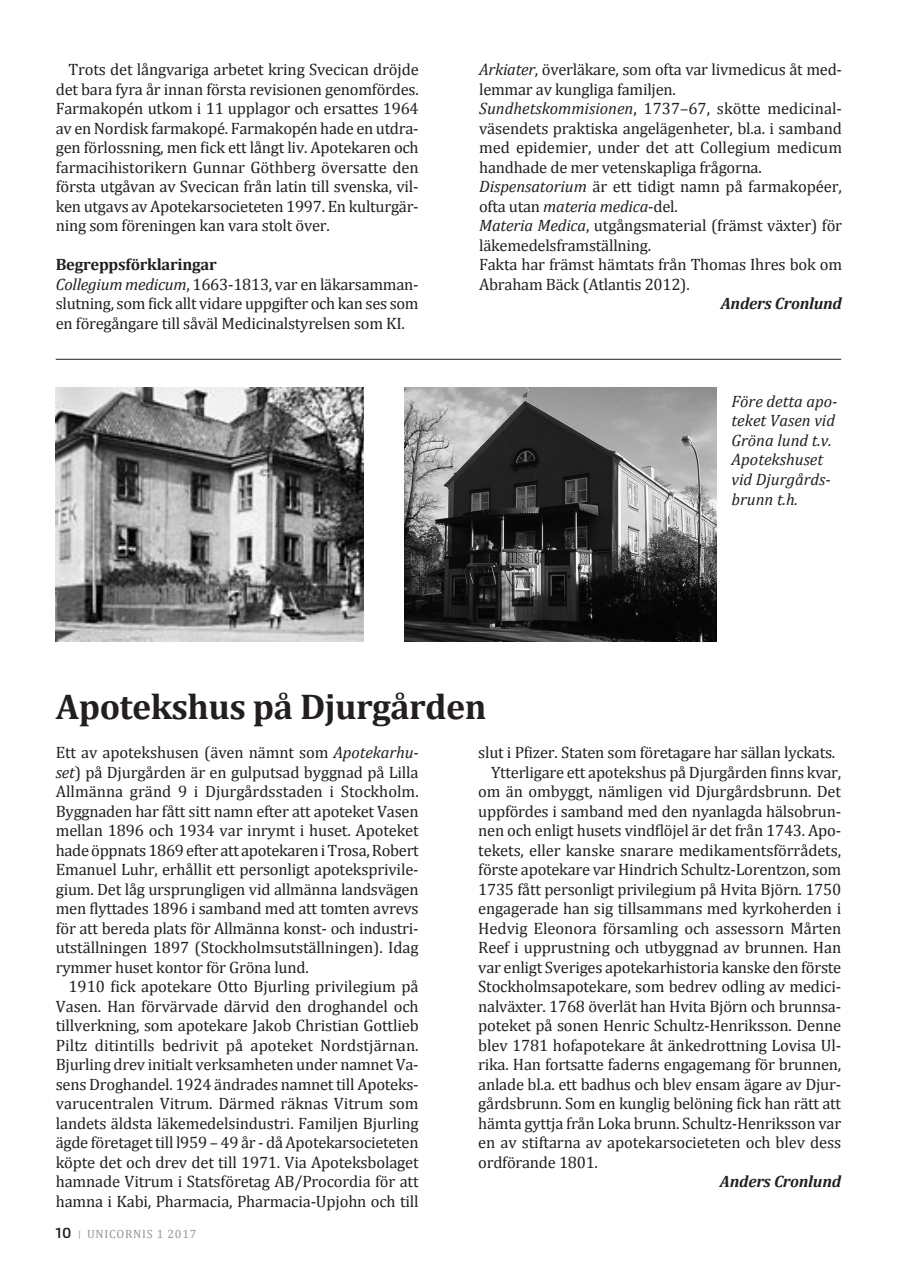
<style>
.page{position:relative;width:897px;height:1267px;background:#fff}
.page>*{position:absolute;margin:0;border:0;box-sizing:border-box;transform-origin:0 0}
.Rubrik{font:700 36px "Cambria";letter-spacing:-.015em;color:#231f20}
.Bröd_med_indrag{font:16.5px/19.5px "Cambria";letter-spacing:-.015em;color:#231f20;text-align:justify}
.Bröd_utan_indrag{font:16.5px/19.5px "Cambria";letter-spacing:-.015em;color:#231f20}
.Bildtext{font:italic 16.5px/19.5px "Cambria";color:#231f20}
.Författare{font:italic 700 16.5px "Cambria";letter-spacing:-.015em;color:#231f20}
.Bröd_utan_indrag-2{font:700 16.5px "Cambria";letter-spacing:-.015em;color:#231f20}
.t1{font:12px "Cambria";letter-spacing:.06em;color:#939598}
.s1{font-style:italic}
.s2{font-family:"Flexo";font-weight:600;font-size:15px;color:#231f20}
.s3{font-size:9px}
</style>
<div class="page">
<img style="left:404px;top:387px;width:312px;height:254px">
<img style="left:56px;top:387px;width:307px;height:254px">
<hr style="left:56px;top:359px;width:785px;height:1px;background:#231f20">
<p class="Bröd_med_indrag" style="left:56px;top:60px;width:364px;text-indent:13px">Trots det långvariga arbetet kring Svecican dröjde det bara fyra år innan första revisionen genomfördes.<br>Farmakopén utkom i 11 upplagor och ersattes 1964 av en Nordisk farmakopé. Farmakopén hade en utdra&shy;gen förlossning, men fick ett långt liv. Apotekaren och farmacihistorikern Gunnar Göthberg översatte den första utgåvan av Svecican från latin till svenska, vil&shy;ken utgavs av Apotekarsocieteten 1997. En kulturgär&shy;ning som föreningen kan vara stolt över.</p>
<p class="Bröd_utan_indrag-2" style="left:56px;top:253px;width:162px">Begreppsförklaringar</p>
<p class="Bröd_utan_indrag" style="left:56px;top:274px;width:364px;text-align:justify"><span class="s1">Collegium medicum</span>, 1663-1813, var en läkarsamman&shy;slutning, som fick allt vidare uppgifter och kan ses som en föregångare till såväl Medicinalstyrelsen som KI.</p>
<p class="Bröd_utan_indrag" style="left:479px;top:60px;width:364px"><span class="s1">Arkiater</span>, överläkare, som ofta var livmedicus åt med&shy;lemmar av kungliga familjen.</p>
<p class="Bröd_utan_indrag" style="left:479px;top:99px;width:364px;text-align:justify"><span class="s1">Sundhetskommisionen</span>, 1737–67, skötte medicinal&shy;väsendets praktiska angelägenheter, bl.a. i samband med epidemier, under det att Collegium medicum handhade de mer vetenskapliga frågorna.</p>
<p class="Bröd_utan_indrag" style="left:479px;top:177px;width:364px"><span class="s1">Dispensatorium</span> är ett tidigt namn på farmakopéer, ofta utan <span class="s1">materia medica</span>-del.</p>
<p class="Bröd_utan_indrag" style="left:479px;top:216px;width:364px"><span class="s1">Materia Medica</span>, utgångsmaterial (främst växter) för läkemedelsframställning.</p>
<p class="Bröd_utan_indrag" style="left:479px;top:255px;width:364px">Fakta har främst hämtats från Thomas Ihres bok om<br>Abraham Bäck (Atlantis 2012).</p>
<p class="Författare" style="left:720px;top:292px;width:123px">Anders Cronlund</p>
<p class="Bildtext" style="left:731px;top:391px;width:107px">Före detta apo&shy;teket Vasen vid<br>Gröna lund t.v.<br>Apotekshuset vid Djurgårds&shy;brunn t.h.</p>
<p class="Rubrik" style="left:56px;top:681px;width:432px">Apotekshus på Djurgården</p>
<p class="Bröd_utan_indrag" style="left:56px;top:742px;width:364px;text-align:justify">Ett av apotekshusen (även nämnt som <span class="s1">Apotekarhu&shy;set</span>) på Djurgården är en gulputsad byggnad på Lilla Allmänna gränd 9 i Djurgårdsstaden i Stockholm.<br>Byggnaden har fått sitt namn efter att apoteket Vasen mellan 1896 och 1934 var inrymt i huset. Apoteket hade öppnats 1869 efter att apotekaren i Trosa, Robert Emanuel Luhr, erhållit ett personligt apoteksprivile&shy;gium. Det låg ursprungligen vid allmänna landsvägen men flyttades 1896 i samband med att tomten avrevs för att bereda plats för Allmänna konst- och industri&shy;utställningen 1897 (Stockholmsutställningen). Idag rymmer huset kontor för Gröna lund.</p>
<p class="Bröd_med_indrag" style="left:56px;top:976px;width:364px;text-indent:13px">1910 fick apotekare Otto Bjurling privilegium på Vasen. Han förvärvade därvid den droghandel och tillverkning, som apotekare Jakob Christian Gottlieb Piltz ditintills bedrivit på apoteket Nordstjärnan.<br>Bjurling drev initialt verksamheten under namnet Va&shy;sens Droghandel. 1924 ändrades namnet till Apoteks&shy;varucentralen Vitrum. Därmed räknas Vitrum som landets äldsta läkemedelsindustri. Familjen Bjurling ägde företaget till l959 – 49 år - då Apotekarsocieteten köpte det och drev det till 1971. Via Apoteksbolaget hamnade Vitrum i Statsföretag AB/Procordia för att hamna i Kabi, Pharmacia, Pharmacia-Upjohn och till</p>
<p class="Bröd_med_indrag" style="left:478px;top:742px;width:358px">slut i Pfizer. Staten som företagare har sällan lyckats.</p>
<p class="Bröd_med_indrag" style="left:478px;top:762px;width:364px;text-indent:13px">Ytterligare ett apotekshus på Djurgården finns kvar, om än ombyggt, nämligen vid Djurgårdsbrunn. Det uppfördes i samband med den nyanlagda hälsobrun&shy;nen och enligt husets vindflöjel är det från 1743. Apo&shy;tekets, eller kanske snarare medikamentsförrådets, förste apotekare var Hindrich Schultz-Lorentzon, som 1735 fått personligt privilegium på Hvita Björn. 1750 engagerade han sig tillsammans med kyrkoherden i Hedvig Eleonora församling och assessorn Mårten Reef i upprustning och utbyggnad av brunnen. Han var enligt Sveriges apotekarhistoria kanske den förste Stockholmsapotekare, som bedrev odling av medici&shy;nalväxter. 1768 överlät han Hvita Björn och brunnsa&shy;poteket på sonen Henric Schultz-Henriksson. Denne blev 1781 hofapotekare åt änkedrottning Lovisa Ul&shy;rika. Han fortsatte faderns engagemang för brunnen, anlade bl.a. ett badhus och blev ensam ägare av Djur&shy;gårdsbrunn. Som en kunglig belöning fick han rätt att hämta gyttja från Loka brunn. Schultz-Henriksson var en av stiftarna av apotekarsocieteten och blev dess ordförande 1801.</p>
<p class="Författare" style="left:719px;top:1169px;width:123px">Anders Cronlund</p>
<p class="t1" style="left:56px;top:1226px;width:142px"><span class="s2">10</span> <span class="s3">|</span> UNICORNIS 1 2017</p>
</div>
